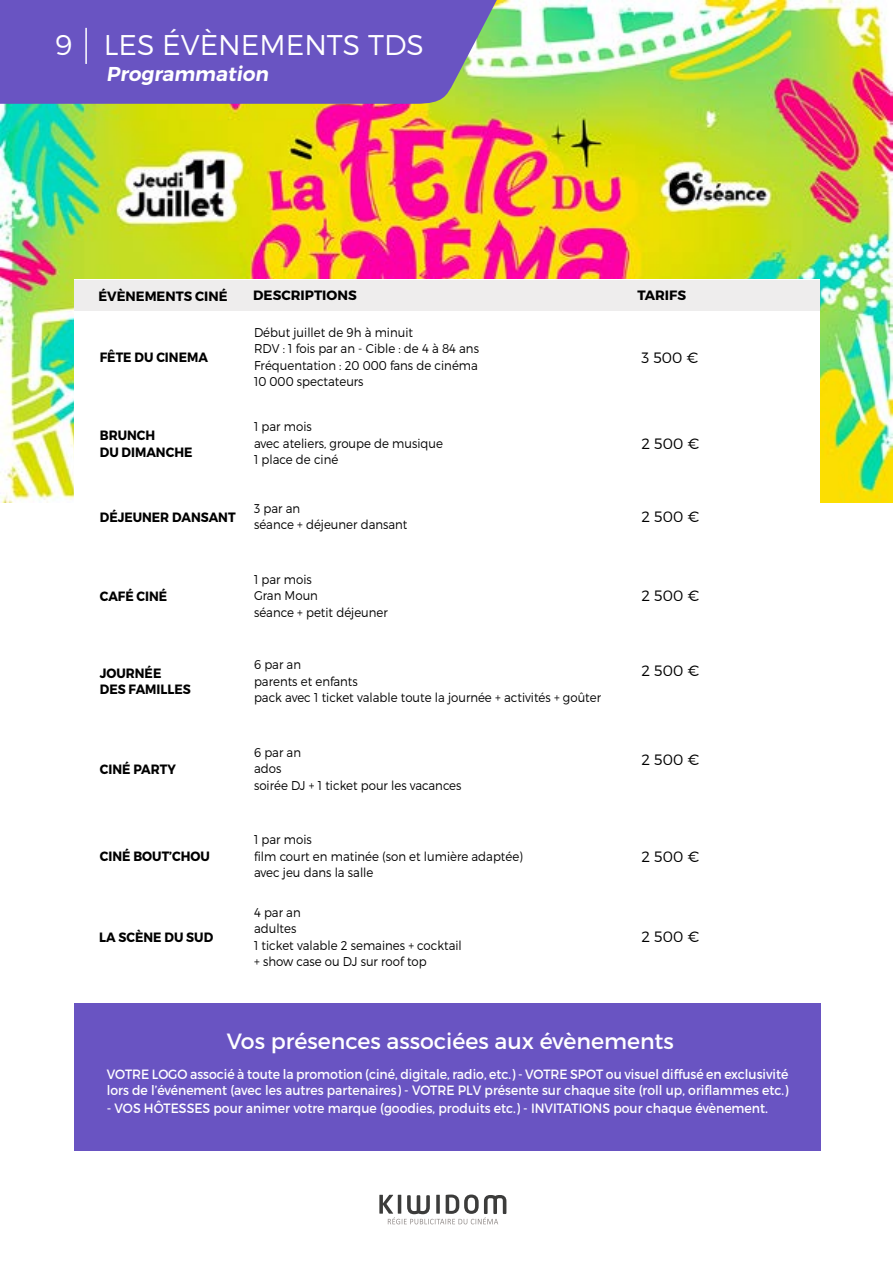
<style>
.page{position:relative;width:893px;height:1263px;background:#fff}
.page>*{position:absolute;margin:0;border:0;box-sizing:border-box;transform-origin:0 0}
.t1{font:28.5px "Trueno Lt";color:#fff}
.t2{font:22.05px "Trueno Rg";color:#fff}
.t3{font:20.1px "Trueno S Bd It";color:#fff}
.t4{font:15px "Trueno Lt";color:#000}
.t5{font:13.5px/16.5px "Trueno Rg";color:#fff;scale:.92 1}
.t6{font:13.5px/16.5px "Trueno Bd";color:#000;scale:.92 1}
.t7{font:13.5px "Trueno Bd";color:#000}
.t8{font:12.75px/16.5px "Trueno Lt";color:#000;scale:.92 1}
</style>
<div class="page">
<img style="left:0;top:0;width:893px;height:502px">
<div style="left:74px;top:280px;width:746px;height:484px;background:#fff"></div>
<svg style="left:379px;top:1194px;width:127px;height:30px"></svg>
<div style="left:74px;top:280px;width:747px;height:30px;background:#eeeded"></div>
<div style="left:74px;top:1003px;width:747px;height:148px;background:#6954c2"></div>
<div style="left:0;top:0;width:498px;height:104px;background:#6954c2"></div>
<hr style="left:85px;top:28px;width:2px;height:36px;background:#fff">
<h1 class="t1" style="left:55px;top:28px;width:370px">9 LES ÉVÈNEMENTS TDS</h1>
<h3 class="t3" style="left:106px;top:62px;width:164px">Programmation</h3>
<p class="t7" style="left:98px;top:288px;width:131px">ÉVÈNEMENTS CINÉ</p>
<p class="t7" style="left:253px;top:287px;width:105px">DESCRIPTIONS</p>
<p class="t7" style="left:637px;top:287px;width:50px">TARIFS</p>
<p class="t6" style="left:100px;top:349px;width:119px">FÊTE DU CINEMA</p>
<p class="t8" style="left:254px;top:324px;width:246px">Début juillet de 9h à minuit<br>RDV : 1 fois par an - Cible : de 4 à 84 ans<br>Fréquentation : 20 000 fans de cinéma<br>10 000 spectateurs</p>
<p class="t6" style="left:100px;top:427px;width:102px">BRUNCH<br>DU DIMANCHE</p>
<p class="t8" style="left:254px;top:418px;width:207px">1 par mois<br>avec ateliers, groupe de musique<br>1 place de ciné</p>
<p class="t4" style="left:641px;top:348px;width:59px">3 500 €</p>
<p class="t4" style="left:641px;top:434px;width:59px">2 500 €</p>
<p class="t6" style="left:100px;top:509px;width:149px">DÉJEUNER DANSANT</p>
<p class="t8" style="left:254px;top:500px;width:168px">3 par an<br>séance + déjeuner dansant</p>
<p class="t4" style="left:641px;top:508px;width:59px">2 500 €</p>
<p class="t6" style="left:100px;top:588px;width:75px">CAFÉ CINÉ</p>
<p class="t8" style="left:254px;top:571px;width:147px">1 par mois<br>Gran Moun<br>séance + petit déjeuner</p>
<p class="t4" style="left:641px;top:587px;width:59px">2 500 €</p>
<p class="t6" style="left:100px;top:665px;width:100px">JOURNÉE<br>DES FAMILLES</p>
<p class="t8" style="left:254px;top:656px;width:379px">6 par an<br>parents et enfants<br>pack avec 1 ticket valable toute la journée + activités + goûter</p>
<p class="t4" style="left:641px;top:662px;width:59px">2 500 €</p>
<p class="t6" style="left:100px;top:761px;width:84px">CINÉ PARTY</p>
<p class="t6" style="left:100px;top:848px;width:121px">CINÉ BOUT’CHOU</p>
<p class="t6" style="left:99px;top:929px;width:126px">LA SCÈNE DU SUD</p>
<p class="t8" style="left:254px;top:744px;width:227px">6 par an<br>ados<br>soirée DJ + 1 ticket pour les vacances</p>
<p class="t4" style="left:641px;top:750px;width:59px">2 500 €</p>
<p class="t8" style="left:254px;top:831px;width:294px">1 par mois<br>film court en matinée (son et lumière adaptée) avec jeu dans la salle</p>
<p class="t8" style="left:254px;top:903px;width:227px">4 par an<br>adultes<br>1 ticket valable 2 semaines + cocktail + show case ou DJ sur roof top</p>
<p class="t4" style="left:641px;top:847px;width:59px">2 500 €</p>
<p class="t4" style="left:641px;top:928px;width:59px">2 500 €</p>
<h2 class="t2" style="left:227px;top:1027px;width:449px">Vos présences associées aux évènements</h2>
<p class="t5" style="left:107px;top:1065px;width:742px">VOTRE LOGO associé à toute la promotion (ciné, digitale, radio, etc.) - VOTRE SPOT ou visuel diffusé en exclusivité lors de l’événement (avec les autres partenaires) - VOTRE PLV présente sur chaque site (roll up, oriflammes etc.)</p>
<p class="t5" style="left:107px;top:1100px;width:720px">- VOS HÔTESSES pour animer votre marque (goodies, produits etc.) - INVITATIONS pour chaque évènement.</p>
</div>
